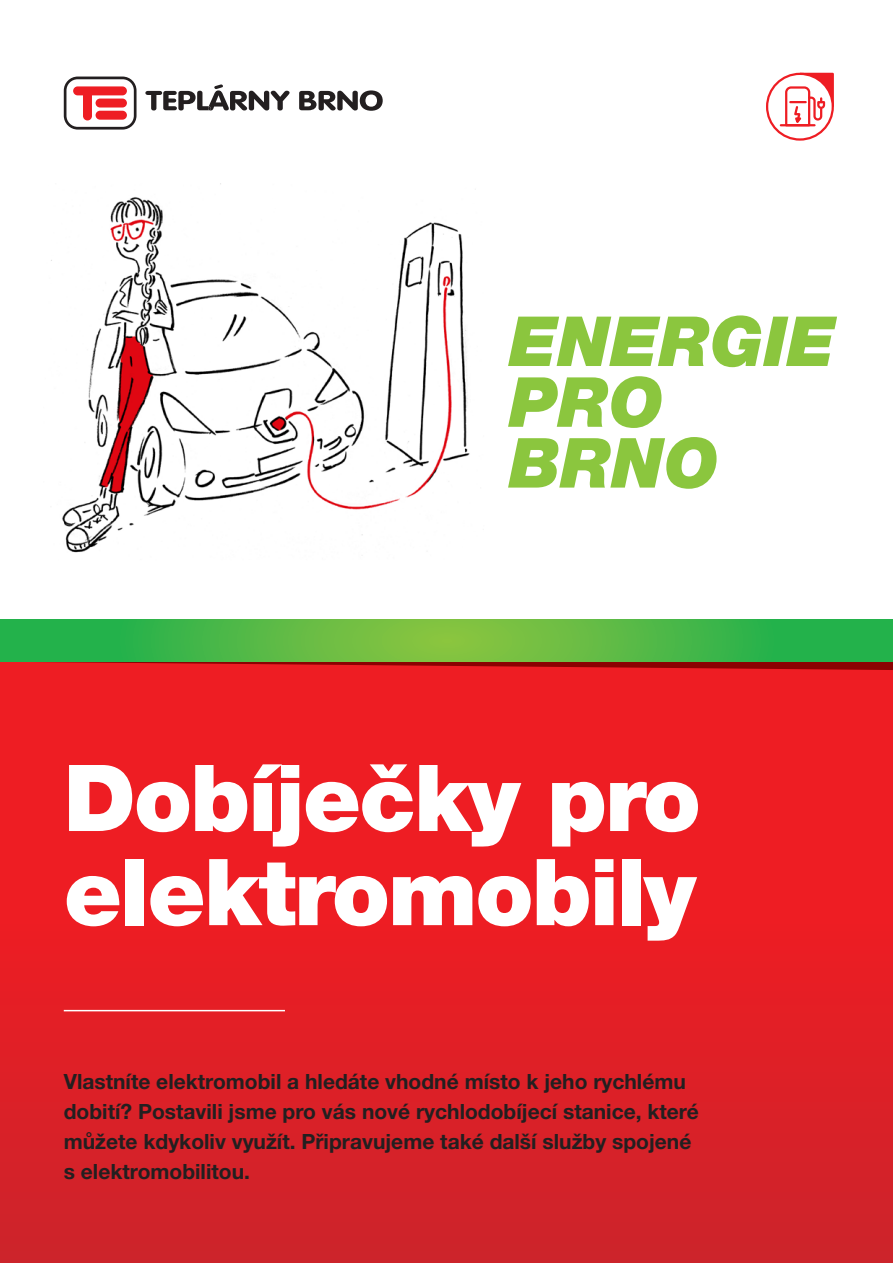
<style>
.page{position:relative;width:893px;height:1263px;background:#fff}
.page>*{position:absolute;margin:0;border:0;box-sizing:border-box;transform-origin:0 0}
.t1{font:900 92.4px/94.1px "Helvetica Neue LT Pro";letter-spacing:-.02em;color:#fff}
.t2{font:italic 900 69.15px/60.8px "Helvetica Neue LT Pro";color:#8bc63e}
.t3{font:700 21px/30px "Helvetica Neue LT Pro";color:#231f20}
</style>
<div class="page">
<svg style="left:64px;top:77px;width:73px;height:53px"></svg>
<svg style="left:145px;top:84px;width:145px;height:26px"></svg>
<svg style="left:299px;top:90px;width:84px;height:21px"></svg>
<svg style="left:767px;top:74px;width:66px;height:66px"></svg>
<div style="left:766px;top:73px;width:68px;height:68px;border:2px solid #ee1d23;border-radius:50%"></div>
<hr style="left:781px;top:124px;width:33px;height:2px;background:#ee1d23">
<svg style="left:784px;top:72px;width:50px;height:55px"></svg>
<div style="left:0;top:641px;width:893px;height:622px;background:linear-gradient(to bottom,#f81b21,#d1232a)"></div>
<hr style="left:64px;top:1010px;width:221px;height:1px;background:#fff">
<svg style="left:0;top:662px;width:893px;height:8px;background:#bd0f12"></svg>
<svg style="left:0;top:619px;width:893px;height:43px;background:#4cb847"></svg>
<img style="left:51px;top:197px;width:419px;height:356px">
<p class="t2" style="left:509px;top:311px;width:328px">ENERGIE<br>PRO<br>BRNO</p>
<p class="t1" style="left:64px;top:751px;width:639px">Dobíječky pro elektromobily</p>
<p class="t3" style="left:64px;top:1065px;width:636px">Vlastníte elektromobil a hledáte vhodné místo k jeho rychlému dobití? Postavili jsme pro vás nové rychlodobíjecí stanice, které můžete kdykoliv využít. Připravujeme také další služby spojené s elektromobilitou.</p>
</div>
